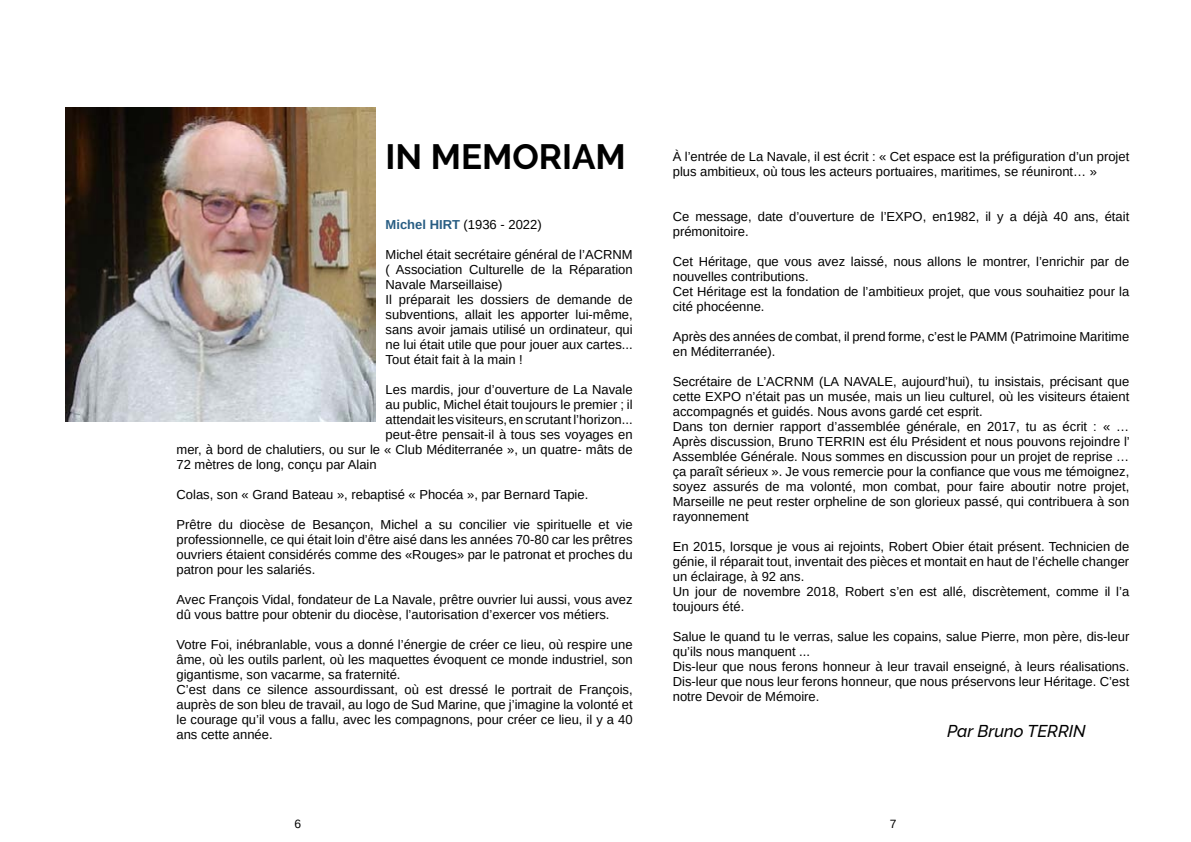
<style>
.page{position:relative;width:1191px;height:842px;background:#fff}
.page>*{position:absolute;margin:0;border:0;box-sizing:border-box;transform-origin:0 0}
.t1{font:700 35px "Raleway";color:#000}
.t2{font:italic 500 17px "Raleway";color:#000}
.t3{font:13px/15px "Arimo";color:#000}
.t4{font:12px "Arimo";color:#000}
.s1{font-weight:700;color:#285d83}
</style>
<div class="page">
<img style="left:66px;top:108px;width:309px;height:313px">
<h1 class="t1" style="left:385px;top:137px;width:242px">IN MEMORIAM</h1>
<p class="t3" style="left:385px;top:217px;width:158px"><span class="s1">Michel HIRT</span> (1936 - 2022)</p>
<p class="t3" style="left:385px;top:247px;width:249px">Michel était secrétaire général de l’ACRNM ( Association Culturelle de la Réparation Navale Marseillaise)<br>Il préparait les dossiers de demande de subventions, allait les apporter lui-même, sans avoir jamais utilisé un ordinateur, qui ne lui était utile que pour jouer aux cartes...<br>Tout était fait à la main !</p>
<p class="t3" style="left:385px;top:382px;width:248px">Les mardis, jour d’ouverture de La Navale</p>
<p class="t3" style="left:385px;top:397px;width:248px">au public, Michel était toujours le premier ; il</p>
<p class="t3" style="left:385px;top:412px;width:248px">attendait les visiteurs, en scrutant l’horizon...</p>
<p class="t3" style="left:385px;top:427px;width:248px">peut-être pensait-il à tous ses voyages en</p>
<p class="t3" style="left:176px;top:442px;width:457px">mer, à bord de chalutiers, ou sur le « Club Méditerranée », un quatre- mâts de</p>
<p class="t3" style="left:176px;top:457px;width:202px">72 mètres de long, conçu par Alain</p>
<p class="t3" style="left:176px;top:487px;width:413px">Colas, son « Grand Bateau », rebaptisé « Phocéa », par Bernard Tapie.</p>
<p class="t3" style="left:176px;top:517px;width:457px;text-align:justify">Prêtre du diocèse de Besançon, Michel a su concilier vie spirituelle et vie professionnelle, ce qui était loin d’être aisé dans les années 70-80 car les prêtres ouvriers étaient considérés comme des «Rouges» par le patronat et proches du patron pour les salariés.</p>
<p class="t3" style="left:176px;top:592px;width:457px">Avec François Vidal, fondateur de La Navale, prêtre ouvrier lui aussi, vous avez dû vous battre pour obtenir du diocèse, l’autorisation d’exercer vos métiers.</p>
<p class="t3" style="left:176px;top:637px;width:458px">Votre Foi, inébranlable, vous a donné l’énergie de créer ce lieu, où respire une âme, où les outils parlent, où les maquettes évoquent ce monde industriel, son gigantisme, son vacarme, sa fraternité.<br>C’est dans ce silence assourdissant, où est dressé le portrait de François, auprès de son bleu de travail, au logo de Sud Marine, que j’imagine la volonté et le courage qu’il vous a fallu, avec les compagnons, pour créer ce lieu, il y a 40 ans cette année.</p>
<p class="t3" style="left:673px;top:149px;width:458px">À l’entrée de La Navale, il est écrit : « Cet espace est la préfiguration d’un projet plus ambitieux, où tous les acteurs portuaires, maritimes, se réuniront… »</p>
<p class="t3" style="left:673px;top:209px;width:458px">Ce message, date d’ouverture de l’EXPO, en1982, il y a déjà 40 ans, était prémonitoire.</p>
<p class="t3" style="left:673px;top:254px;width:458px">Cet Héritage, que vous avez laissé, nous allons le montrer, l’enrichir par de nouvelles contributions.<br>Cet Héritage est la fondation de l’ambitieux projet, que vous souhaitiez pour la cité phocéenne.</p>
<p class="t3" style="left:673px;top:329px;width:458px">Après des années de combat, il prend forme, c’est le PAMM (Patrimoine Maritime en Méditerranée).</p>
<p class="t3" style="left:673px;top:374px;width:458px">Secrétaire de L’ACRNM (LA NAVALE, aujourd’hui), tu insistais, précisant que cette EXPO n’était pas un musée, mais un lieu culturel, où les visiteurs étaient accompagnés et guidés. Nous avons gardé cet esprit.<br>Dans ton dernier rapport d’assemblée générale, en 2017, tu as écrit : « … Après discussion, Bruno TERRIN est élu Président et nous pouvons rejoindre l’ Assemblée Générale. Nous sommes en discussion pour un projet de reprise … ça paraît sérieux ». Je vous remercie pour la confiance que vous me témoignez, soyez assurés de ma volonté, mon combat, pour faire aboutir notre projet, Marseille ne peut rester orpheline de son glorieux passé, qui contribuera à son rayonnement</p>
<p class="t3" style="left:673px;top:539px;width:458px">En 2015, lorsque je vous ai rejoints, Robert Obier était présent. Technicien de génie, il réparait tout, inventait des pièces et montait en haut de l’échelle changer un éclairage, à 92 ans.<br>Un jour de novembre 2018, Robert s’en est allé, discrètement, comme il l’a toujours été.</p>
<p class="t3" style="left:673px;top:629px;width:458px">Salue le quand tu le verras, salue les copains, salue Pierre, mon père, dis-leur qu’ils nous manquent ...<br>Dis-leur que nous ferons honneur à leur travail enseigné, à leurs réalisations.<br>Dis-leur que nous leur ferons honneur, que nous préservons leur Héritage. C’est notre Devoir de Mémoire.</p>
<h2 class="t2" style="left:947px;top:721px;width:140px">Par Bruno TERRIN</h2>
<p class="t4" style="left:294px;top:816px;width:8px">6</p>
<p class="t4" style="left:890px;top:816px;width:8px">7</p>
</div>
